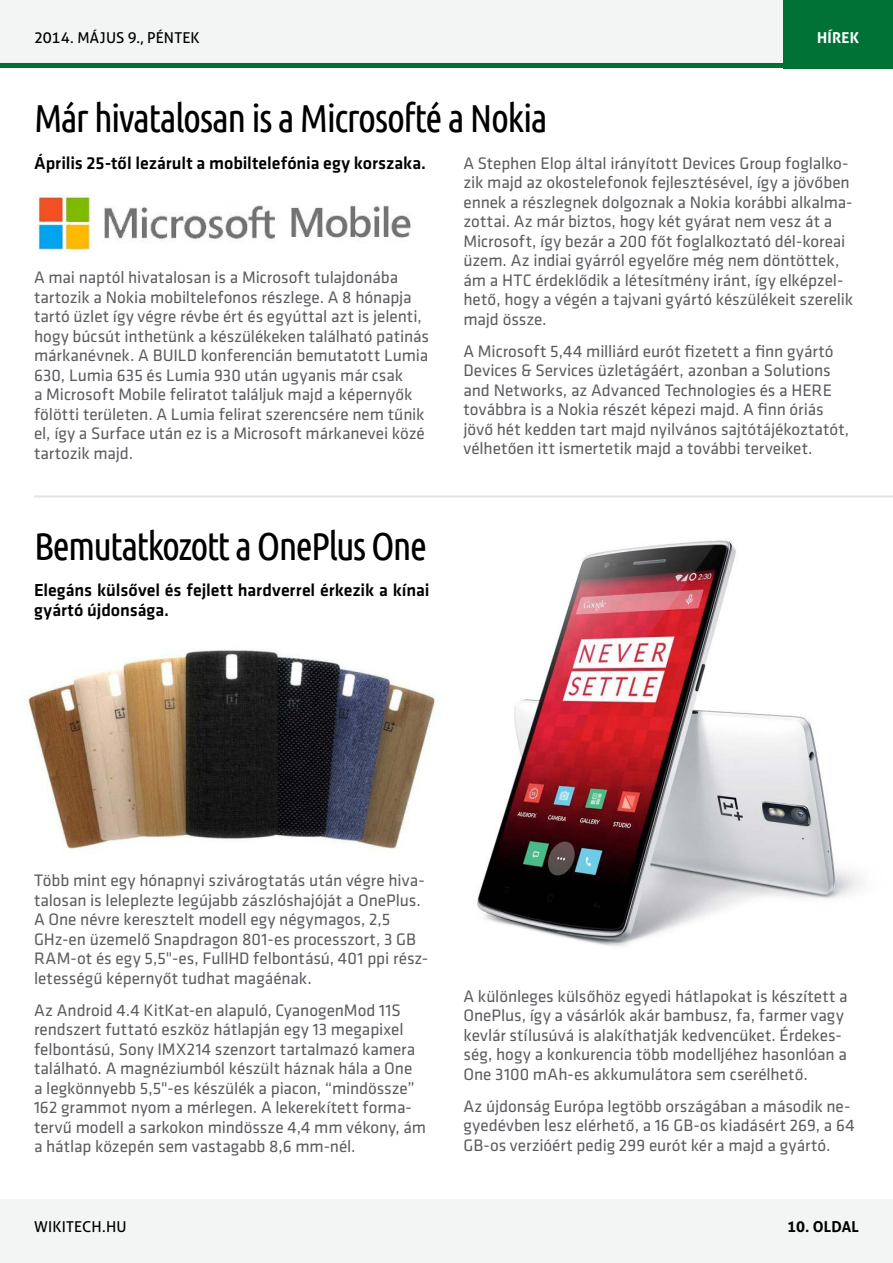
<style>
.page{position:relative;width:893px;height:1263px;background:#fff}
.page>*{position:absolute;margin:0;border:0;box-sizing:border-box;transform-origin:0 0}
.t1{font:39px "Ubuntu Condensed";letter-spacing:-.04em;color:#000}
.t2{font:500 18px/19.5px "Klavika";color:#000}
.t3{font:17.25px/19.5px "Klavika";letter-spacing:-.005em;color:#5c5b60}
.t4{font:15px "Aller";letter-spacing:.01em;color:#000}
.t5{font:700 15px "Aller";letter-spacing:.01em;color:#000}
.t6{font:700 15px "Aller";letter-spacing:.015em;color:#fff}
</style>
<div class="page">
<img style="left:35px;top:196px;width:376px;height:55px">
<hr style="left:34px;top:495px;width:859px;height:2px;background:#e3e4e6">
<img style="left:477px;top:540px;width:384px;height:407px">
<img style="left:26px;top:650px;width:409px;height:199px">
<div style="left:0;top:0;width:893px;height:64px;background:#f3f4f4"></div>
<div style="left:0;top:1199px;width:893px;height:64px;background:#f3f4f4"></div>
<hr style="left:0;top:64px;width:893px;height:4px;background:#007236">
<div style="left:783px;top:0;width:110px;height:68px;background:#007236"></div>
<p class="t4" style="left:34px;top:29px;width:167px">2014. MÁJUS 9., PÉNTEK</p>
<p class="t6" style="left:817px;top:28px;width:43px">HÍREK</p>
<h1 class="t1" style="left:34px;top:94px;width:515px">Már hivatalosan is a Microsofté a Nokia</h1>
<p class="t2" style="left:34px;top:153px;width:394px">Április 25-től lezárult a mobiltelefónia egy korszaka.</p>
<p class="t3" style="left:463px;top:154px;width:391px">A Stephen Elop által irányított Devices Group foglalko&shy;zik majd az okostelefonok fejlesztésével, így a jövőben ennek a részlegnek dolgoznak a Nokia korábbi alkalma&shy;zottai. Az már biztos, hogy két gyárat nem vesz át a Microsoft, így bezár a 200 főt foglalkoztató dél-koreai üzem. Az indiai gyárról egyelőre még nem döntöttek, ám a HTC érdeklődik a létesítmény iránt, így elképzel&shy;hető, hogy a végén a tajvani gyártó készülékeit szerelik majd össze.</p>
<p class="t3" style="left:463px;top:342px;width:387px">A Microsoft 5,44 milliárd eurót fizetett a finn gyártó Devices &amp; Services üzletágáért, azonban a Solutions and Networks, az Advanced Technologies és a HERE továbbra is a Nokia részét képezi majd. A finn óriás jövő hét kedden tart majd nyilvános sajtótájékoztatót, vélhetően itt ismertetik majd a további terveiket.</p>
<p class="t3" style="left:34px;top:268px;width:397px">A mai naptól hivatalosan is a Microsoft tulajdonába tartozik a Nokia mobiltelefonos részlege. A 8 hónapja tartó üzlet így végre révbe ért és egyúttal azt is jelenti, hogy búcsút inthetünk a készülékeken található patinás márkanévnek. A BUILD konferencián bemutatott Lumia 630, Lumia 635 és Lumia 930 után ugyanis már csak<br>a Microsoft Mobile feliratot találjuk majd a képernyők fölötti területen. A Lumia felirat szerencsére nem tűnik el, így a Surface után ez is a Microsoft márkanevei közé tartozik majd.</p>
<h1 class="t1" style="left:34px;top:522px;width:395px">Bemutatkozott a OnePlus One</h1>
<p class="t2" style="left:34px;top:581px;width:397px">Elegáns külsővel és fejlett hardverrel érkezik a kínai gyártó újdonsága.</p>
<p class="t3" style="left:34px;top:871px;width:396px">Több mint egy hónapnyi szivárogtatás után végre hiva&shy;talosan is leleplezte legújabb zászlóshajóját a OnePlus.<br>A One névre keresztelt modell egy négymagos, 2,5<br>GHz-en üzemelő Snapdragon 801-es processzort, 3 GB RAM-ot és egy 5,5"-es, FullHD felbontású, 401 ppi rész&shy;letességű képernyőt tudhat magáénak.</p>
<p class="t3" style="left:34px;top:1001px;width:394px">Az Android 4.4 KitKat-en alapuló, CyanogenMod 11S rendszert futtató eszköz hátlapján egy 13 megapixel felbontású, Sony IMX214 szenzort tartalmazó kamera található. A magnéziumból készült háznak hála a One<br>a legkönnyebb 5,5"-es készülék a piacon, “mindössze” 162 grammot nyom a mérlegen. A lekerekített forma&shy;tervű modell a sarkokon mindössze 4,4 mm vékony, ám a hátlap közepén sem vastagabb 8,6 mm-nél.</p>
<p class="t3" style="left:463px;top:986px;width:386px">A különleges külsőhöz egyedi hátlapokat is készített a OnePlus, így a vásárlók akár bambusz, fa, farmer vagy kevlár stílusúvá is alakíthatják kedvencüket. Érdekes&shy;ség, hogy a konkurencia több modelljéhez hasonlóan a One 3100 mAh-es akkumulátora sem cserélhető.</p>
<p class="t3" style="left:463px;top:1097px;width:393px">Az újdonság Európa legtöbb országában a második ne&shy;gyedévben lesz elérhető, a 16 GB-os kiadásért 269, a 64<br>GB-os verzióért pedig 299 eurót kér a majd a gyártó.</p>
<p class="t4" style="left:34px;top:1217px;width:94px">WIKITECH.HU</p>
<p class="t5" style="left:787px;top:1217px;width:73px">10. OLDAL</p>
</div>
